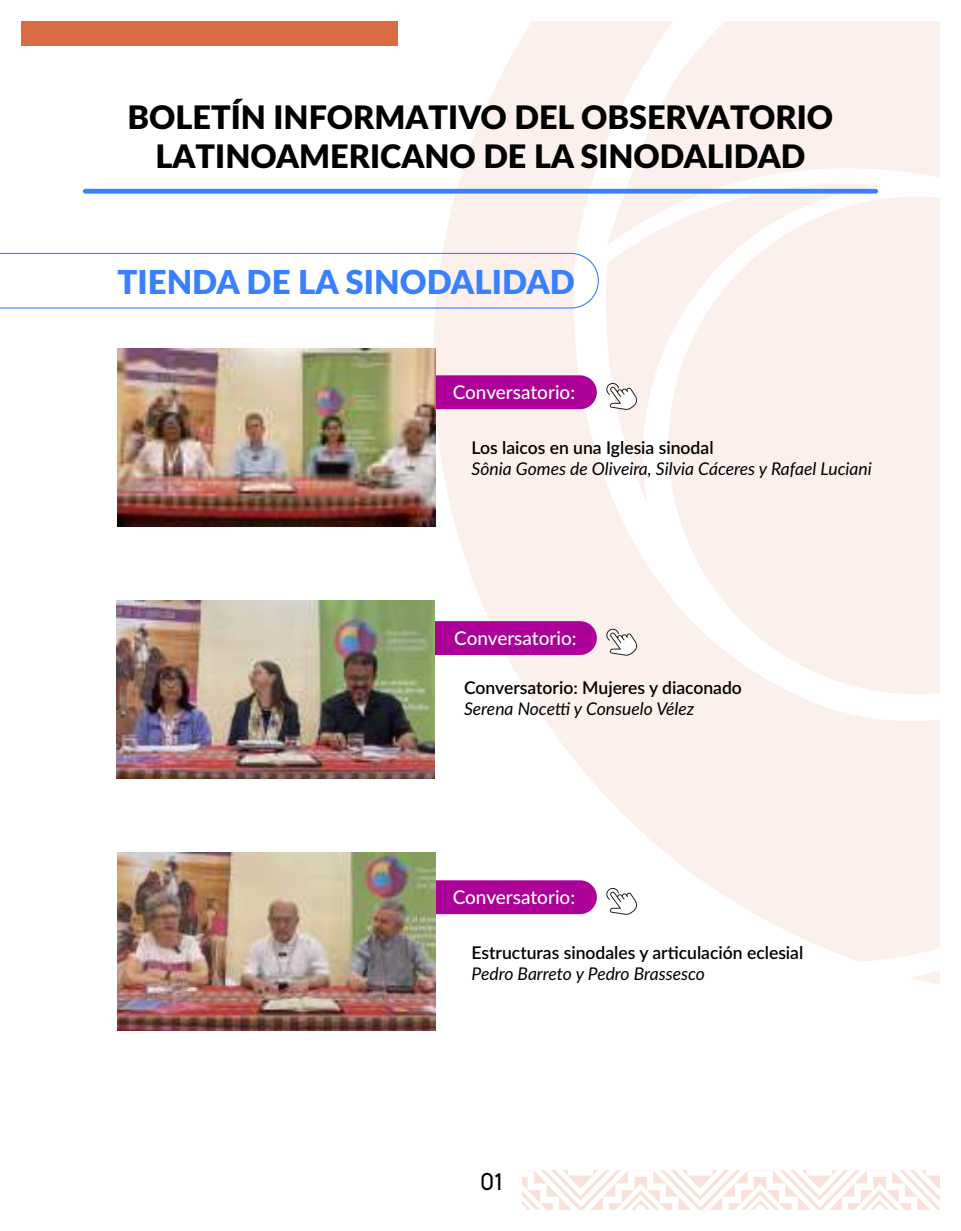
<style>
.page{position:relative;width:961px;height:1231px;background:#fff}
.page>*{position:absolute;margin:0;border:0;box-sizing:border-box;transform-origin:0 0}
.t1{font:900 33px "Lato";color:#3980ff}
.t2{font:900 32.4px/38.8px "Lato";color:#000;text-align:center}
.t3{font:23.55px "Biko";color:#000}
.t4{font:500 18.9px "Lato";color:#fff}
.t5{font:italic 17.55px "Lato";color:#000}
.t6{font:600 17.55px "Lato";color:#000}
</style>
<div class="page">
<svg style="left:910px;top:971px;width:29px;height:14px"></svg>
<svg style="left:427px;top:21px;width:512px;height:940px;fill:#fbf0ec"></svg>
<svg style="left:668px;top:196px;width:271px;height:498px;background:#fbf1ed"></svg>
<div style="left:434px;top:621px;width:163px;height:34px;background:#ac0098"></div>
<svg style="left:606px;top:629px;width:31px;height:42px"></svg>
<div style="left:435px;top:880px;width:162px;height:34px;background:#ac0098"></div>
<svg style="left:606px;top:888px;width:31px;height:42px"></svg>
<div style="left:83px;top:189px;width:795px;height:5px;background:#3980ff;border-radius:2px"></div>
<div style="left:21px;top:21px;width:377px;height:25px;background:#d86b42"></div>
<div style="left:435px;top:375px;width:162px;height:34px;background:#ac0098"></div>
<svg style="left:606px;top:383px;width:31px;height:42px"></svg>
<svg style="left:522px;top:1170px;width:417px;height:39px"></svg>
<img style="left:117px;top:349px;width:318px;height:178px">
<img style="left:116px;top:600px;width:318px;height:178px">
<img style="left:117px;top:852px;width:318px;height:178px">
<svg style="left:0;top:253px;width:599px;height:55px"></svg>
<h2 class="t2" style="left:127px;top:96px;width:707px">BOLETÍN INFORMATIVO DEL OBSERVATORIO<br>LATINOAMERICANO DE LA SINODALIDAD</h2>
<h1 class="t1" style="left:117px;top:257px;width:459px">TIENDA DE LA SINODALIDAD</h1>
<p class="t4" style="left:453px;top:378px;width:124px">Conversatorio:</p>
<p class="t6" style="left:471px;top:435px;width:243px">Los laicos en una Iglesia sinodal</p>
<p class="t5" style="left:471px;top:456px;width:402px">Sônia Gomes de Oliveira, Silvia Cáceres y Rafael Luciani</p>
<p class="t4" style="left:454px;top:624px;width:124px">Conversatorio:</p>
<p class="t6" style="left:464px;top:675px;width:279px">Conversatorio: Mujeres y diaconado</p>
<p class="t5" style="left:464px;top:696px;width:232px">Serena Nocetti y Consuelo Vélez</p>
<p class="t4" style="left:453px;top:883px;width:124px">Conversatorio:</p>
<p class="t6" style="left:471px;top:940px;width:333px">Estructuras sinodales y articulación eclesial</p>
<p class="t5" style="left:471px;top:961px;width:235px">Pedro Barreto y Pedro Brassesco</p>
<h3 class="t3" style="left:480px;top:1168px;width:24px">01</h3>
</div>
